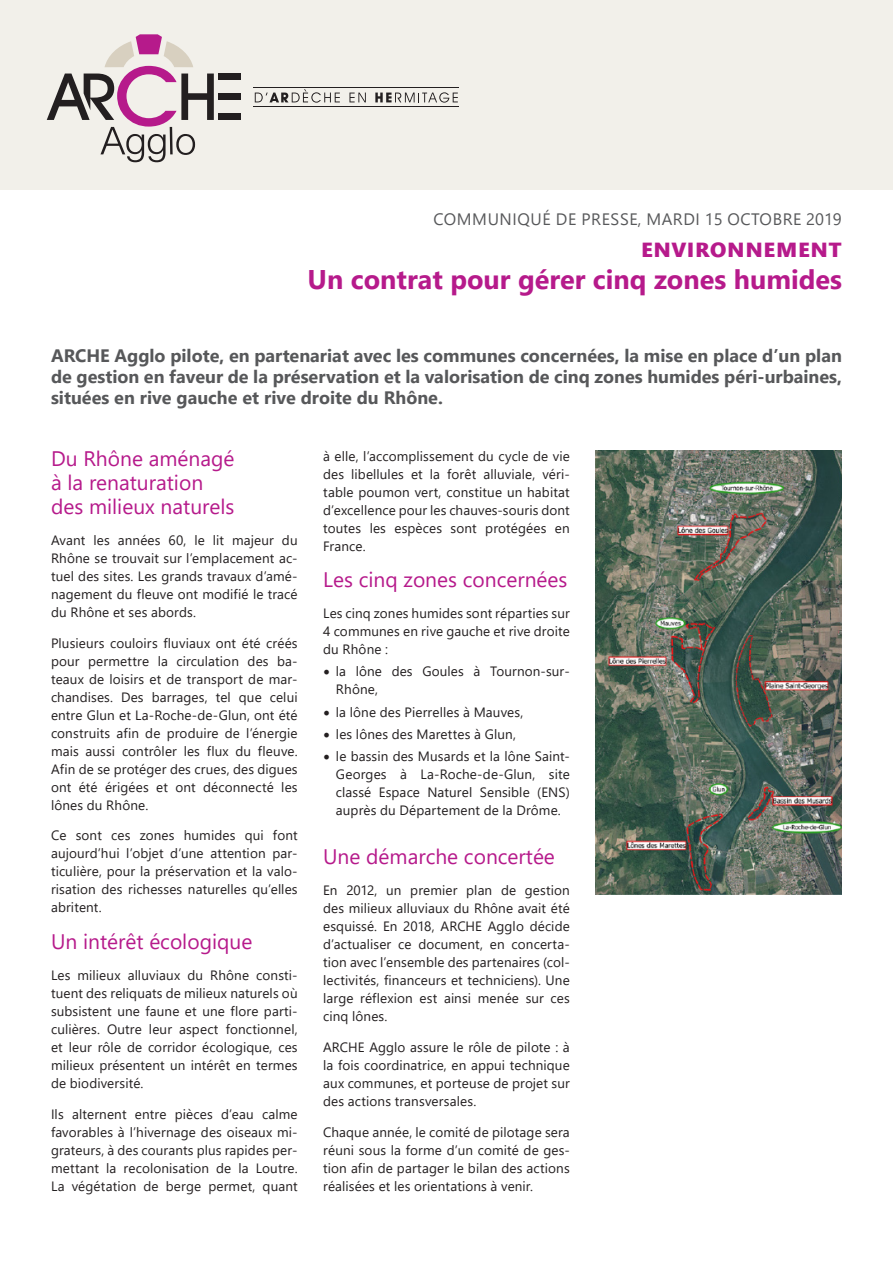
<style>
.page{position:relative;width:893px;height:1263px;background:#fff}
.page>*{position:absolute;margin:0;border:0;box-sizing:border-box;transform-origin:0 0}
.t1{font:700 27px "Segoe UI";color:#b61a8b}
.t2{font:21px/24px "Segoe UI";color:#b61a8b}
.t3{font:700 18px/21px "Segoe UI";color:#57585a;text-align:justify}
.t4{font:16.5px "Segoe UI";letter-spacing:.035em;color:#57585a}
.t5{font:13.5px/18px "Segoe UI";letter-spacing:.01em;color:#231f20;text-align:justify}
.s1{font-family:"Minion Pro";font-size:18px}
</style>
<div class="page">
<div style="left:0;top:0;width:892px;height:190px;background:#f2f0ea"></div>
<svg style="left:255px;top:89px;width:85px;height:14px"></svg>
<svg style="left:349px;top:93px;width:17px;height:9px"></svg>
<svg style="left:375px;top:92px;width:83px;height:11px"></svg>
<hr style="left:253px;top:88px;width:206px;height:1px;background:#231f20">
<hr style="left:253px;top:107px;width:206px;height:1px;background:#231f20">
<div style="left:218px;top:114px;width:23px;height:6px;background:#231f20"></div>
<div style="left:218px;top:94px;width:23px;height:6px;background:#231f20"></div>
<div style="left:218px;top:74px;width:23px;height:6px;background:#231f20"></div>
<svg style="left:47px;top:34px;width:167px;height:128px"></svg>
<img style="left:595px;top:451px;width:247px;height:444px">
<p class="t4" style="left:433px;top:203px;width:410px">COMMUNIQUÉ DE PRESSE, MARDI 15 OCTOBRE 2019</p>
<p class="t1" style="left:641px;top:222px;width:203px">environnement</p>
<p class="t1" style="left:307px;top:254px;width:536px">Un contrat pour gérer cinq zones humides</p>
<p class="t3" style="left:51px;top:344px;width:792px">ARCHE Agglo pilote, en partenariat avec les communes concernées, la mise en place d’un plan de gestion en faveur de la préservation et la valorisation de cinq zones humides péri-urbaines, situées en rive gauche et rive droite du Rhône.</p>
<p class="t2" style="left:51px;top:445px;width:185px">Du Rhône aménagé à la renaturation des milieux naturels</p>
<p class="t5" style="left:51px;top:530px;width:248px">Avant les années 60, le lit majeur du Rhône se trouvait sur l’emplacement ac&shy;tuel des sites. Les grands travaux d’amé&shy;nagement du fleuve ont modifié le tracé du Rhône et ses abords.</p>
<p class="t5" style="left:51px;top:633px;width:248px">Plusieurs couloirs fluviaux ont été créés pour permettre la circulation des ba&shy;teaux de loisirs et de transport de mar&shy;chandises. Des barrages, tel que celui entre Glun et La-Roche-de-Glun, ont été construits afin de produire de l’énergie mais aussi contrôler les flux du fleuve.<br>Afin de se protéger des crues, des digues ont été érigées et ont déconnecté les lônes du Rhône.</p>
<p class="t5" style="left:51px;top:825px;width:248px">Ce sont ces zones humides qui font aujourd’hui l’objet d’une attention par&shy;ticulière, pour la préservation et la valo&shy;risation des richesses naturelles qu’elles abritent.</p>
<p class="t2" style="left:51px;top:928px;width:203px">Un intérêt écologique</p>
<p class="t5" style="left:51px;top:965px;width:248px">Les milieux alluviaux du Rhône consti&shy;tuent des reliquats de milieux naturels où subsistent une faune et une flore parti&shy;culières. Outre leur aspect fonctionnel, et leur rôle de corridor écologique, ces milieux présentent un intérêt en termes de biodiversité.</p>
<p class="t5" style="left:51px;top:1104px;width:248px">Ils alternent entre pièces d’eau calme favorables à l’hivernage des oiseaux mi&shy;grateurs, à des courants plus rapides per&shy;mettant la recolonisation de la Loutre.<br>La végétation de berge permet, quant</p>
<p class="t5" style="left:323px;top:446px;width:248px">à elle, l’accomplissement du cycle de vie des libellules et la forêt alluviale, véri&shy;table poumon vert, constitue un habitat d’excellence pour les chauves-souris dont toutes les espèces sont protégées en France.</p>
<p class="t2" style="left:323px;top:566px;width:246px">Les cinq zones concernées</p>
<p class="t5" style="left:323px;top:603px;width:248px">Les cinq zones humides sont réparties sur 4 communes en rive gauche et rive droite du Rhône :</p>
<p class="t5" style="left:336px;top:661px;width:235px;text-indent:-13px"><span class="s1">•</span> la lône des Goules à Tournon-sur-<br>Rhône,</p>
<p class="t5" style="left:323px;top:702px;width:202px"><span class="s1">•</span> la lône des Pierrelles à Mauves,</p>
<p class="t5" style="left:323px;top:724px;width:194px"><span class="s1">•</span> les lônes des Marettes à Glun,</p>
<p class="t5" style="left:336px;top:746px;width:235px;text-indent:-13px"><span class="s1">•</span> le bassin des Musards et la lône Saint-Georges à La-Roche-de-Glun, site classé Espace Naturel Sensible (ENS) auprès du Département de la Drôme.</p>
<p class="t2" style="left:323px;top:843px;width:233px">Une démarche concertée</p>
<p class="t5" style="left:323px;top:880px;width:248px">En 2012, un premier plan de gestion des milieux alluviaux du Rhône avait été esquissé. En 2018, ARCHE Agglo décide d’actualiser ce document, en concerta&shy;tion avec l’ensemble des partenaires (col&shy;lectivités, financeurs et techniciens). Une large réflexion est ainsi menée sur ces cinq lônes.</p>
<p class="t5" style="left:323px;top:1037px;width:248px">ARCHE Agglo assure le rôle de pilote : à la fois coordinatrice, en appui technique aux communes, et porteuse de projet sur des actions transversales.</p>
<p class="t5" style="left:323px;top:1122px;width:248px">Chaque année, le comité de pilotage sera réuni sous la forme d’un comité de ges&shy;tion afin de partager le bilan des actions réalisées et les orientations à venir.</p>
</div>
